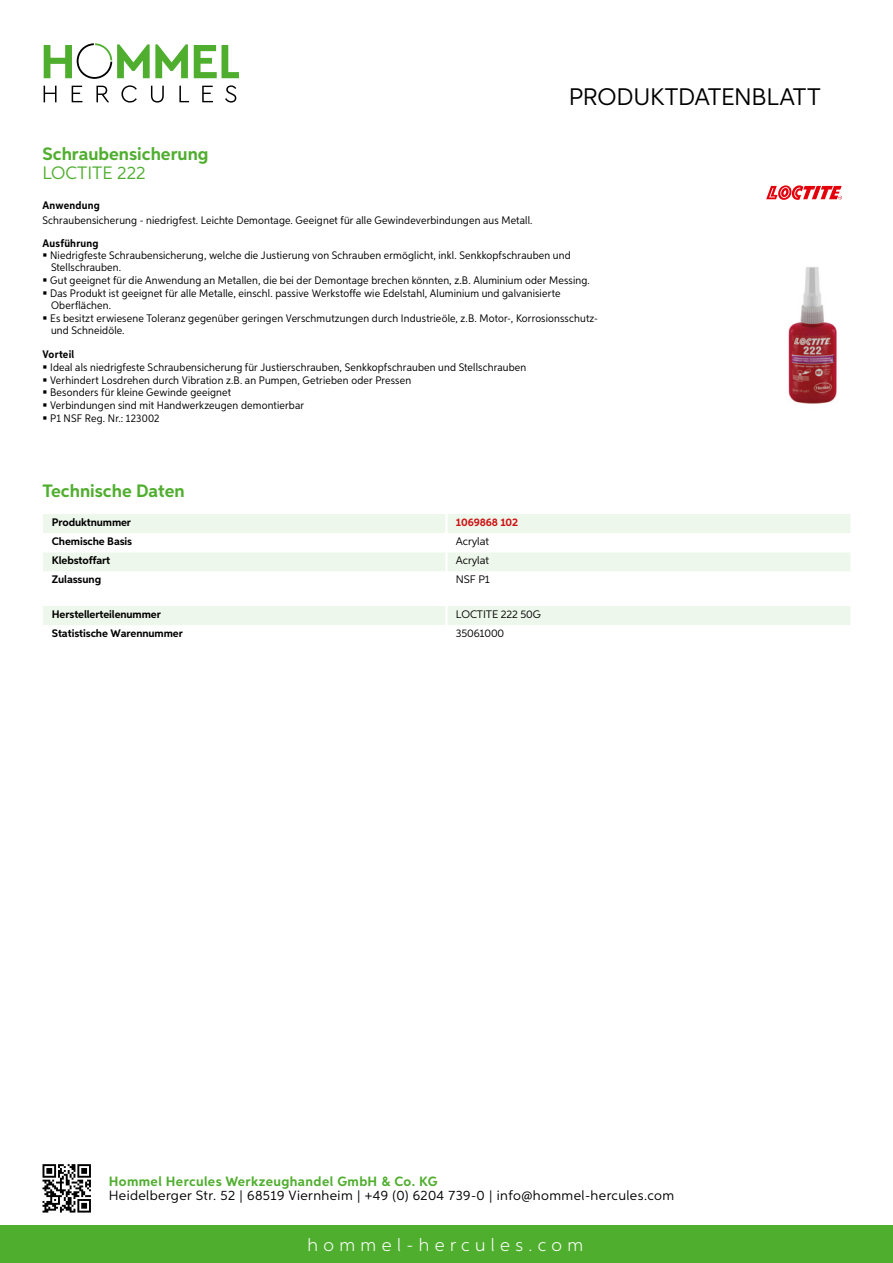
<style>
.page{position:relative;width:893px;height:1263px;background:#fff}
.page>*{position:absolute;margin:0;border:0;box-sizing:border-box;transform-origin:0 0}
.t1{font:24px "Aspira";letter-spacing:-.01em;color:#000}
.t2{font:700 18px "Aspira";color:#50ae2f}
.t3{font:300 18px "Aspira";letter-spacing:.3em;color:#fff}
.t4{font:18px "Aspira";color:#50ae2f}
.t5{font:13.5px "Aspira";letter-spacing:.03em;color:#000}
.t6{font:700 13.5px "Aspira";letter-spacing:.03em;color:#50ae2f}
.t7{font:10.95px/12.5px "Aspira Nar";letter-spacing:.015em;color:#000}
.t8{font:700 10.95px "Aspira";letter-spacing:-.01em;color:#000}
.t9{font:10.95px "Aspira";letter-spacing:-.01em;color:#000}
.t10{font:700 10.95px "Aspira Nar";letter-spacing:.02em;color:#000}
.t11{font:700 10.95px "Aspira";letter-spacing:-.01em;color:#cd1013}
</style>
<div class="page">
<div style="left:0;top:1226px;width:893px;height:37px;background:#50ae2f"></div>
<svg style="left:43px;top:1164px;width:48px;height:48px"></svg>
<svg style="left:194px;top:45px;width:45px;height:33px"></svg>
<svg style="left:44px;top:43px;width:144px;height:36px"></svg>
<svg style="left:44px;top:86px;width:13px;height:16px"></svg>
<svg style="left:72px;top:86px;width:10px;height:16px"></svg>
<svg style="left:96px;top:86px;width:13px;height:16px"></svg>
<svg style="left:121px;top:85px;width:16px;height:18px"></svg>
<svg style="left:151px;top:86px;width:13px;height:17px"></svg>
<svg style="left:179px;top:86px;width:10px;height:16px"></svg>
<svg style="left:202px;top:86px;width:11px;height:16px"></svg>
<svg style="left:225px;top:85px;width:11px;height:18px"></svg>
<div style="left:43px;top:514px;width:807px;height:19px;background:#eef7eb"></div>
<div style="left:43px;top:553px;width:807px;height:18px;background:#eef7eb"></div>
<hr style="left:445px;top:514px;width:3px;height:19px;background:#fff">
<hr style="left:445px;top:552px;width:3px;height:19px;background:#fff">
<div style="left:43px;top:606px;width:807px;height:19px;background:#eef7eb"></div>
<img style="left:788px;top:267px;width:49px;height:137px">
<svg style="left:766px;top:185px;width:76px;height:15px"></svg>
<h1 class="t1" style="left:569px;top:82px;width:253px">Produktdatenblatt</h1>
<h2 class="t2" style="left:43px;top:142px;width:167px">Schraubensicherung</h2>
<h2 class="t4" style="left:43px;top:162px;width:105px">LOCTITE 222</h2>
<p class="t10" style="left:43px;top:199px;width:59px">Anwendung</p>
<p class="t7" style="left:43px;top:214px;width:491px">Schraubensicherung - niedrigfest. Leichte Demontage. Geeignet für alle Gewindeverbindungen aus Metall.</p>
<p class="t10" style="left:43px;top:236px;width:58px">Ausführung</p>
<p class="t7" style="left:50px;top:249px;width:549px">Niedrigfeste Schraubensicherung, welche die Justierung von Schrauben ermöglicht, inkl. Senkkopfschrauben und Stellschrauben.<br>Gut geeignet für die Anwendung an Metallen, die bei der Demontage brechen könnten, z.B. Aluminium oder Messing.<br>Das Produkt ist geeignet für alle Metalle, einschl. passive Werkstoffe wie Edelstahl, Aluminium und galvanisierte Oberflächen.<br>Es besitzt erwiesene Toleranz gegenüber geringen Verschmutzungen durch Industrieöle, z.B. Motor-, Korrosionsschutz&shy;und Schneidöle.</p>
<p class="t10" style="left:43px;top:347px;width:33px">Vorteil</p>
<p class="t7" style="left:50px;top:360px;width:478px">Ideal als niedrigfeste Schraubensicherung für Justierschrauben, Senkkopfschrauben und Stellschrauben Verhindert Losdrehen durch Vibration z.B. an Pumpen, Getrieben oder Pressen<br>Besonders für kleine Gewinde geeignet<br>Verbindungen sind mit Handwerkzeugen demontierbar<br>P1 NSF Reg. Nr.: 123002</p>
<h2 class="t2" style="left:43px;top:480px;width:144px">Technische Daten</h2>
<p class="t8" style="left:52px;top:515px;width:81px">Produktnummer</p>
<p class="t11" style="left:456px;top:515px;width:64px">1069868 102</p>
<p class="t8" style="left:52px;top:535px;width:82px">Chemische Basis</p>
<p class="t9" style="left:456px;top:535px;width:35px">Acrylat</p>
<p class="t8" style="left:52px;top:554px;width:60px">Klebstoffart</p>
<p class="t9" style="left:456px;top:554px;width:35px">Acrylat</p>
<p class="t8" style="left:52px;top:573px;width:51px">Zulassung</p>
<p class="t9" style="left:456px;top:573px;width:36px">NSF P1</p>
<p class="t8" style="left:52px;top:607px;width:111px">Herstellerteilenummer</p>
<p class="t9" style="left:456px;top:607px;width:87px">LOCTITE 222 50G</p>
<p class="t8" style="left:52px;top:627px;width:132px">Statistische Warennummer</p>
<p class="t9" style="left:456px;top:627px;width:50px">35061000</p>
<p class="t6" style="left:109px;top:1172px;width:330px">Hommel Hercules Werkzeughandel GmbH &amp; Co. KG</p>
<p class="t5" style="left:109px;top:1187px;width:567px">Heidelberger Str. 52 | 68519 Viernheim | +49 (0) 6204 739-0 | info@hommel-hercules.com</p>
<h2 class="t3" style="left:307px;top:1234px;width:277px">hommel-hercules.com</h2>
</div>
